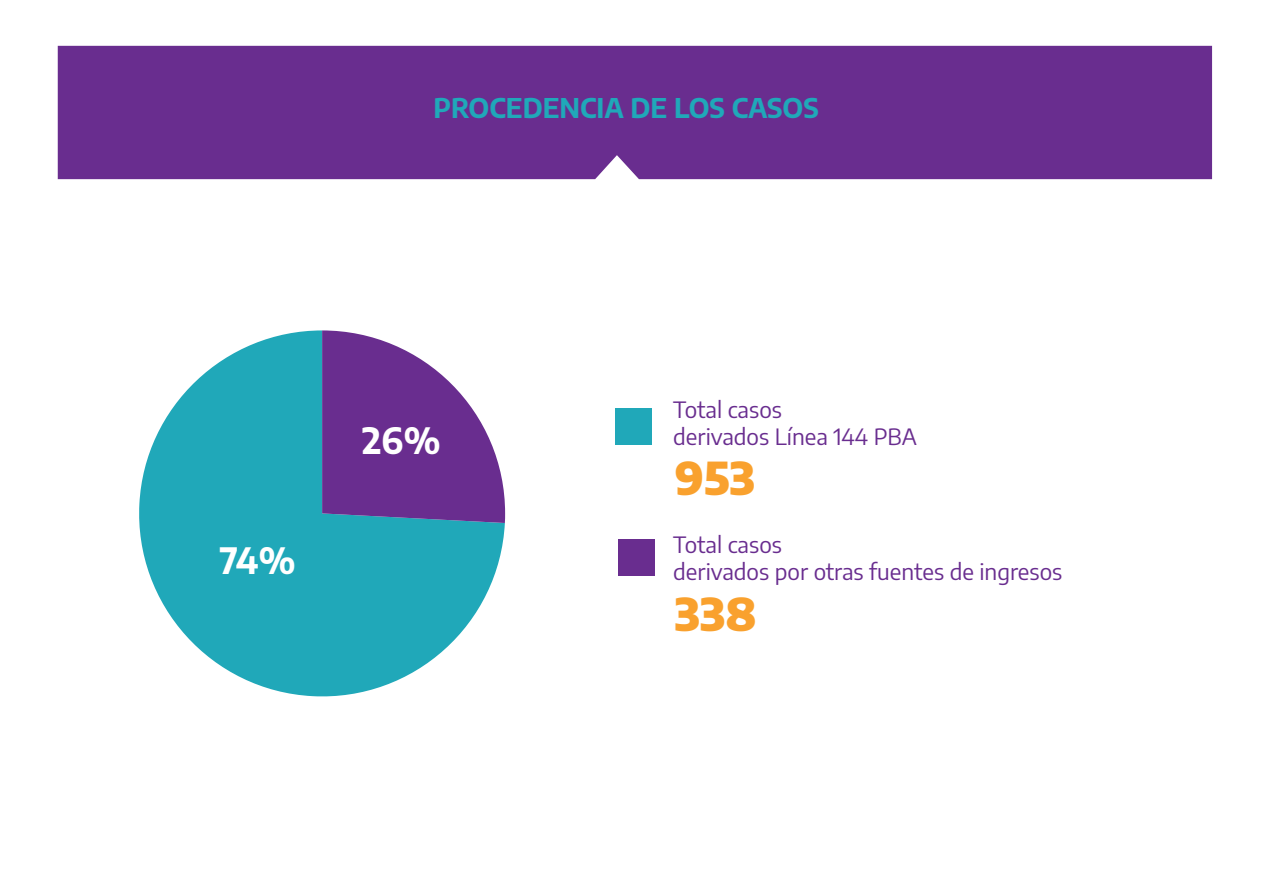
<style>
.page{position:relative;width:1263px;height:893px;background:#fff}
.page>*{position:absolute;margin:0;border:0;box-sizing:border-box;transform-origin:0 0}
.t1{font:900 44.55px "Encode Sans";color:#f9a12e}
.t2{font:700 35.7px "Encode Sans";color:#fff}
.t3{font:700 26.7px "Encode Sans";color:#20a8b9}
.t4{font:22.5px/27px "Encode Sans";color:#692d8f}
</style>
<div class="page">
<div style="left:58px;top:46px;width:1154px;height:133px;background:#692d8f"></div>
<svg style="left:139px;top:330px;width:366px;height:367px;fill:#20a8b9"></svg>
<svg style="left:322px;top:330px;width:183px;height:193px"></svg>
<div style="left:615px;top:408px;width:37px;height:37px;background:#20a8b9"></div>
<div style="left:618px;top:539px;width:36px;height:37px;background:#692d8f"></div>
<p class="t3" style="left:434px;top:89px;width:387px">PROCEDENCIA DE LOS CASOS</p>
<h2 class="t2" style="left:220px;top:534px;width:77px">74%</h2>
<h2 class="t2" style="left:362px;top:414px;width:80px">26%</h2>
<p class="t4" style="left:673px;top:395px;width:245px">Total casos<br>derivados Línea 144 PBA</p>
<h1 class="t1" style="left:675px;top:443px;width:82px">953</h1>
<p class="t4" style="left:673px;top:530px;width:110px">Total casos</p>
<p class="t4" style="left:673px;top:557px;width:390px">derivados por otras fuentes de ingresos</p>
<h1 class="t1" style="left:675px;top:579px;width:83px">338</h1>
</div>
